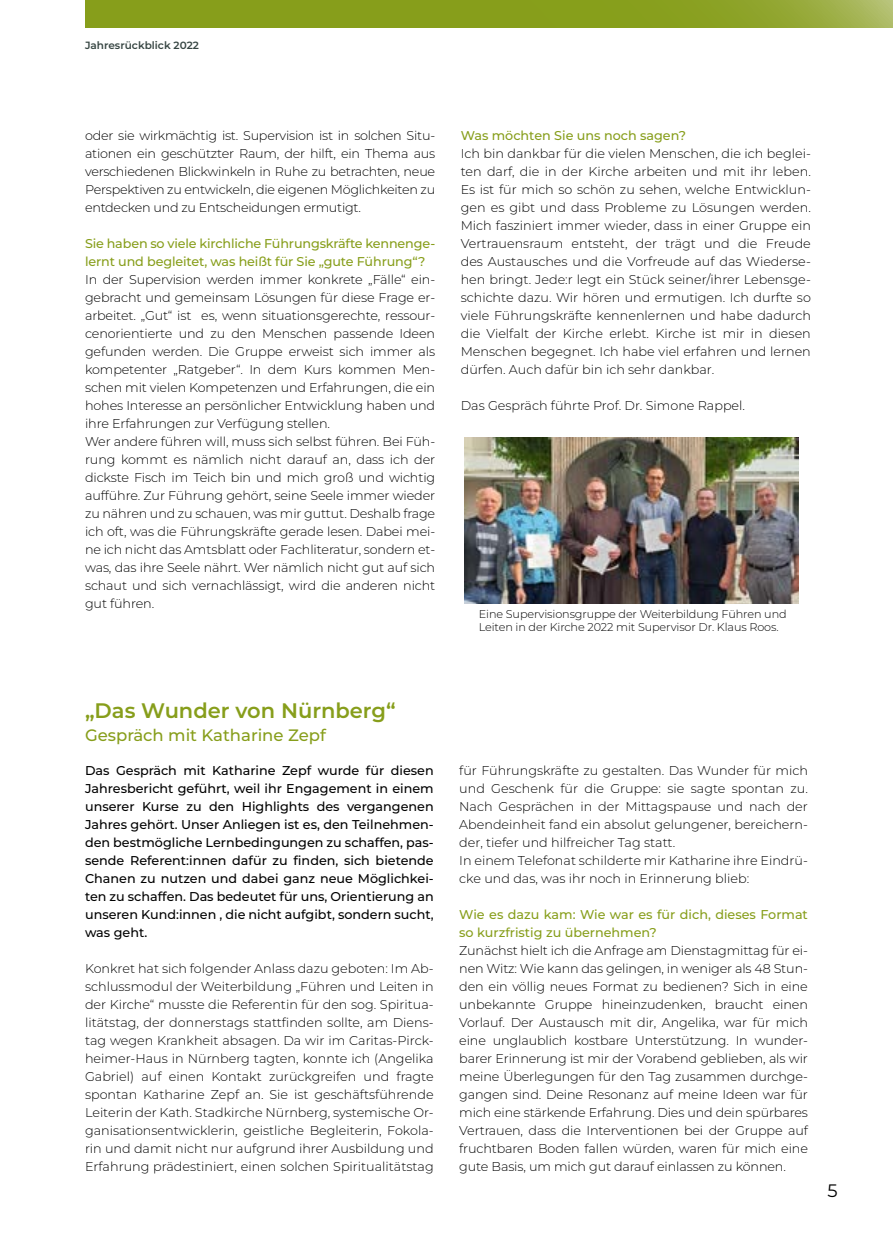
<style>
.page{position:relative;width:893px;height:1234px;background:#fff}
.page>*{position:absolute;margin:0;border:0;box-sizing:border-box;transform-origin:0 0}
.t1{font:600 21px "Montserrat";color:#879e1b}
.t2{font:18px "Montserrat";color:#000}
.t3{font:500 16.5px "Montserrat";color:#879e1b}
.t4{font:300 12.75px/18px "Montserrat";letter-spacing:-.01em;color:#000;text-align:justify}
.t5{font:500 12.75px/18px "Montserrat";color:#000;text-align:justify}
.t6{font:500 12.75px/18px "Montserrat";letter-spacing:-.01em;color:#879e1b}
.t7{font:300 11.25px/13.5px "Montserrat";letter-spacing:-.01em;color:#000}
.t8{font:600 10.5px "Montserrat";color:#364542}
</style>
<div class="page">
<svg style="left:85px;top:0;width:808px;height:28px;background:#8ba123"></svg>
<img style="left:465px;top:437px;width:333px;height:166px">
<p class="t8" style="left:85px;top:38px;width:115px">Jahresrückblick 2022</p>
<p class="t4" style="left:85px;top:126px;width:352px">oder sie wirkmächtig ist. Supervision ist in solchen Situ&shy;ationen ein geschützter Raum, der hilft, ein Thema aus verschiedenen Blickwinkeln in Ruhe zu betrachten, neue Perspektiven zu entwickeln, die eigenen Möglichkeiten zu entdecken und zu Entscheidungen ermutigt.</p>
<p class="t6" style="left:85px;top:234px;width:352px">Sie haben so viele kirchliche Führungskräfte kennenge&shy;lernt und begleitet, was heißt für Sie „gute Führung“?</p>
<p class="t4" style="left:85px;top:270px;width:352px;text-align:left">In der Supervision werden immer konkrete „Fälle“ ein&shy;gebracht und gemeinsam Lösungen für diese Frage er&shy;arbeitet. „Gut“ ist es, wenn situationsgerechte, ressour&shy;cenorientierte und zu den Menschen passende Ideen gefunden werden. Die Gruppe erweist sich immer als kompetenter „Ratgeber“. In dem Kurs kommen Men&shy;schen mit vielen Kompetenzen und Erfahrungen, die ein hohes Interesse an persönlicher Entwicklung haben und ihre Erfahrungen zur Verfügung stellen.<br>Wer andere führen will, muss sich selbst führen. Bei Füh&shy;rung kommt es nämlich nicht darauf an, dass ich der dickste Fisch im Teich bin und mich groß und wichtig aufführe. Zur Führung gehört, seine Seele immer wieder zu nähren und zu schauen, was mir guttut. Deshalb frage ich oft, was die Führungskräfte gerade lesen. Dabei mei&shy;ne ich nicht das Amtsblatt oder Fachliteratur, sondern et&shy;was, das ihre Seele nährt. Wer nämlich nicht gut auf sich schaut und sich vernachlässigt, wird die anderen nicht gut führen.</p>
<p class="t6" style="left:461px;top:126px;width:227px">Was möchten Sie uns noch sagen?</p>
<p class="t4" style="left:461px;top:144px;width:352px">Ich bin dankbar für die vielen Menschen, die ich beglei&shy;ten darf, die in der Kirche arbeiten und mit ihr leben.<br>Es ist für mich so schön zu sehen, welche Entwicklun&shy;gen es gibt und dass Probleme zu Lösungen werden.<br>Mich fasziniert immer wieder, dass in einer Gruppe ein Vertrauensraum entsteht, der trägt und die Freude des Austausches und die Vorfreude auf das Wiederse&shy;hen bringt. Jede:r legt ein Stück seiner/ihrer Lebensge&shy;schichte dazu. Wir hören und ermutigen. Ich durfte so viele Führungskräfte kennenlernen und habe dadurch die Vielfalt der Kirche erlebt. Kirche ist mir in diesen Menschen begegnet. Ich habe viel erfahren und lernen dürfen. Auch dafür bin ich sehr dankbar.</p>
<p class="t4" style="left:461px;top:396px;width:286px">Das Gespräch führte Prof. Dr. Simone Rappel.</p>
<p class="t7" style="left:479px;top:606px;width:309px">Eine Supervisionsgruppe der Weiterbildung Führen und<br>Leiten in der Kirche 2022 mit Supervisor Dr. Klaus Roos.</p>
<h1 class="t1" style="left:85px;top:695px;width:312px">„Das Wunder von Nürnberg“</h1>
<p class="t3" style="left:85px;top:723px;width:242px">Gespräch mit Katharine Zepf</p>
<p class="t5" style="left:85px;top:760px;width:350px">Das Gespräch mit Katharine Zepf wurde für diesen Jahresbericht geführt, weil ihr Engagement in einem unserer Kurse zu den Highlights des vergangenen Jahres gehört. Unser Anliegen ist es, den Teilnehmen&shy;den bestmögliche Lernbedingungen zu schaffen, pas&shy;sende Referent:innen dafür zu finden, sich bietende Chanen zu nutzen und dabei ganz neue Möglichkei&shy;ten zu schaffen. Das bedeutet für uns, Orientierung an unseren Kund:innen , die nicht aufgibt, sondern sucht, was geht.</p>
<p class="t4" style="left:85px;top:958px;width:350px">Konkret hat sich folgender Anlass dazu geboten: Im Ab&shy;schlussmodul der Weiterbildung „Führen und Leiten in der Kirche“ musste die Referentin für den sog. Spiritua&shy;litätstag, der donnerstags stattfinden sollte, am Diens&shy;tag wegen Krankheit absagen. Da wir im Caritas-Pirck&shy;heimer-Haus in Nürnberg tagten, konnte ich (Angelika Gabriel) auf einen Kontakt zurückgreifen und fragte spontan Katharine Zepf an. Sie ist geschäftsführende Leiterin der Kath. Stadkirche Nürnberg, systemische Or&shy;ganisationsentwicklerin, geistliche Begleiterin, Fokola&shy;rin und damit nicht nur aufgrund ihrer Ausbildung und Erfahrung prädestiniert, einen solchen Spiritualitätstag</p>
<p class="t4" style="left:459px;top:760px;width:350px;text-align:left">für Führungskräfte zu gestalten. Das Wunder für mich und Geschenk für die Gruppe: sie sagte spontan zu.<br>Nach Gesprächen in der Mittagspause und nach der Abendeinheit fand ein absolut gelungener, bereichern&shy;der, tiefer und hilfreicher Tag statt.<br>In einem Telefonat schilderte mir Katharine ihre Eindrü&shy;cke und das, was ihr noch in Erinnerung blieb:</p>
<p class="t6" style="left:459px;top:904px;width:350px">Wie es dazu kam: Wie war es für dich, dieses Format so kurzfristig zu übernehmen?</p>
<p class="t4" style="left:459px;top:940px;width:350px">Zunächst hielt ich die Anfrage am Dienstagmittag für ei&shy;nen Witz: Wie kann das gelingen, in weniger als 48 Stun&shy;den ein völlig neues Format zu bedienen? Sich in eine unbekannte Gruppe hineinzudenken, braucht einen Vorlauf. Der Austausch mit dir, Angelika, war für mich eine unglaublich kostbare Unterstützung. In wunder&shy;barer Erinnerung ist mir der Vorabend geblieben, als wir meine Überlegungen für den Tag zusammen durchge&shy;gangen sind. Deine Resonanz auf meine Ideen war für mich eine stärkende Erfahrung. Dies und dein spürbares Vertrauen, dass die Interventionen bei der Gruppe auf fruchtbaren Boden fallen würden, waren für mich eine gute Basis, um mich gut darauf einlassen zu können.</p>
<h2 class="t2" style="left:827px;top:1178px;width:12px">5</h2>
</div>
